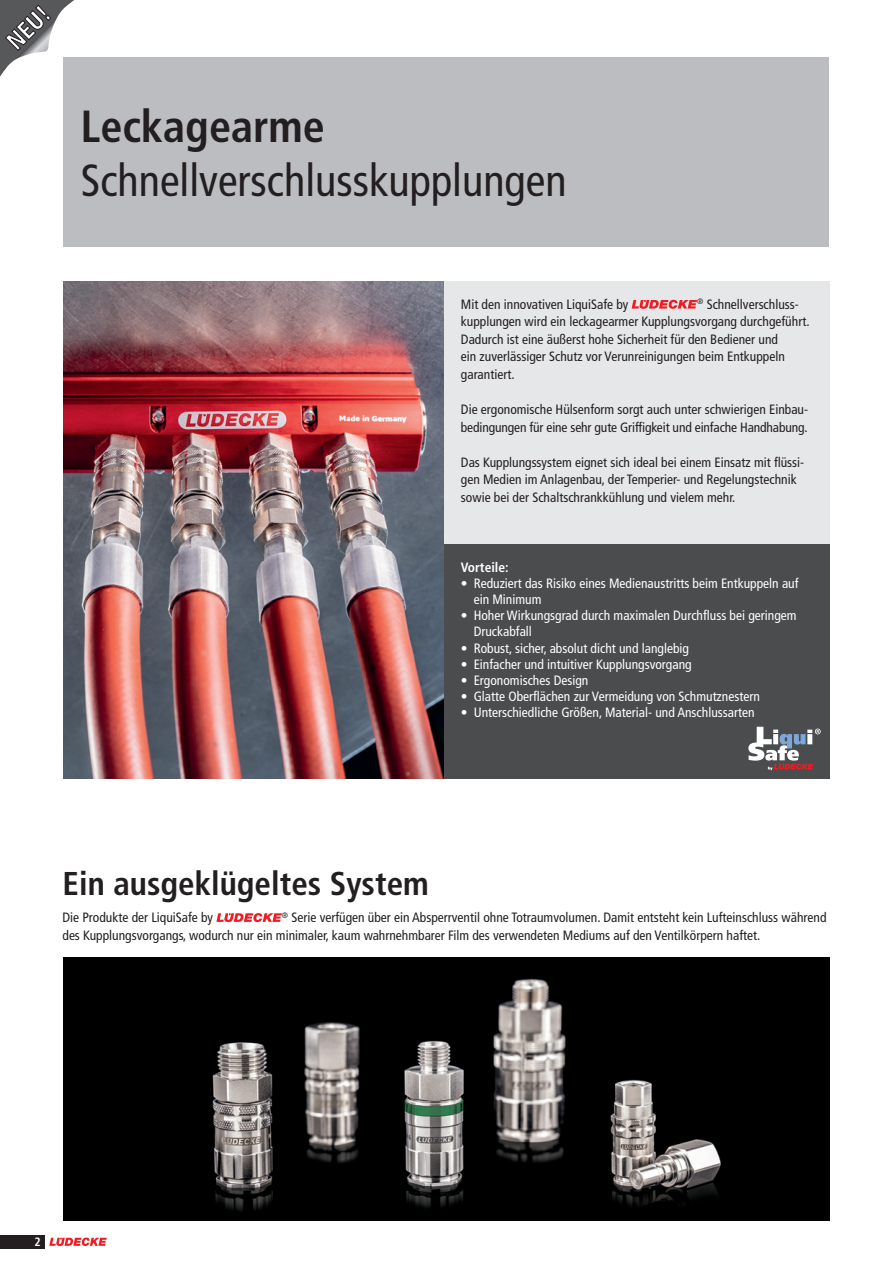
<style>
.page{position:relative;width:893px;height:1263px;background:#fff}
.page>*{position:absolute;margin:0;border:0;box-sizing:border-box;transform-origin:0 0}
.t1{font:condensed 45px "Frutiger";color:#231f20}
.t2{font:700 condensed 45px "Frutiger";color:#231f20}
.t3{font:700 condensed 33px "Frutiger";color:#231f20}
.t4{font:condensed 13.5px/17.5px "Frutiger";color:#231f20}
.t5{font:condensed 13.5px/16.2px "Frutiger";color:#fff}
.t6{font:700 condensed 13.5px "Frutiger";color:#fff}
.t7{font:700 condensed 12px "Frutiger";color:#fff}
</style>
<div class="page">
<svg style="left:49px;top:1237px;width:58px;height:9px"></svg>
<div style="left:0;top:1235px;width:45px;height:13px;background:#231f20"></div>
<div style="left:444px;top:281px;width:385px;height:263px;background:#e6e7e9"></div>
<div style="left:444px;top:544px;width:385px;height:235px;background:#4b4c4d"></div>
<div style="left:64px;top:57px;width:765px;height:190px;background:#bcbdc0"></div>
<img style="left:64px;top:957px;width:765px;height:263px">
<img style="left:64px;top:281px;width:380px;height:498px">
<svg style="left:748px;top:727px;width:73px;height:43px"></svg>
<svg style="left:0;top:0;width:74px;height:107px"></svg>
<svg style="left:216px;top:913px;width:66px;height:9px"></svg>
<svg style="left:632px;top:300px;width:65px;height:9px"></svg>
<p class="t2" style="left:81px;top:100px;width:246px">Leckagearme</p>
<p class="t1" style="left:81px;top:154px;width:487px">Schnellverschlusskupplungen</p>
<p class="t4" style="left:461px;top:295px;width:169px">Mit den innovativen LiquiSafe by</p>
<p class="t4" style="left:461px;top:295px;width:350px;text-indent:236px"><sup>®</sup> Schnellverschluss&shy;kupplungen wird ein leckagearmer Kupplungsvorgang durchgeführt.</p>
<p class="t4" style="left:461px;top:330px;width:319px">Dadurch ist eine äußerst hohe Sicherheit für den Bediener und</p>
<p class="t4" style="left:461px;top:348px;width:325px">ein zuverlässiger Schutz vor Verunreinigungen beim Entkuppeln</p>
<p class="t4" style="left:461px;top:366px;width:55px">garantiert.</p>
<p class="t4" style="left:461px;top:401px;width:349px">Die ergonomische Hülsenform sorgt auch unter schwierigen Einbau&shy;bedingungen für eine sehr gute Griffigkeit und einfache Handhabung.</p>
<p class="t4" style="left:461px;top:453px;width:345px">Das Kupplungssystem eignet sich ideal bei einem Einsatz mit flüssi&shy;gen Medien im Anlagenbau, der Temperier- und Regelungstechnik</p>
<p class="t4" style="left:461px;top:488px;width:276px">sowie bei der Schaltschrankkühlung und vielem mehr.</p>
<p class="t6" style="left:461px;top:559px;width:49px">Vorteile:</p>
<p class="t5" style="left:474px;top:575px;width:326px;text-indent:-13px">• Reduziert das Risiko eines Medienaustritts beim Entkuppeln auf ein Minimum</p>
<p class="t5" style="left:461px;top:607px;width:337px">• Hoher Wirkungsgrad durch maximalen Durchfluss bei geringem</p>
<p class="t5" style="left:474px;top:624px;width:60px">Druckabfall</p>
<p class="t5" style="left:461px;top:640px;width:230px">• Robust, sicher, absolut dicht und langlebig</p>
<p class="t5" style="left:461px;top:656px;width:232px">• Einfacher und intuitiver Kupplungsvorgang</p>
<p class="t5" style="left:461px;top:672px;width:129px">• Ergonomisches Design</p>
<p class="t5" style="left:461px;top:688px;width:300px">• Glatte Oberflächen zur Vermeidung von Schmutznestern</p>
<p class="t5" style="left:461px;top:705px;width:295px">• Unterschiedliche Größen, Material- und Anschlussarten</p>
<p class="t3" style="left:63px;top:864px;width:368px">Ein ausgeklügeltes System</p>
<p class="t4" style="left:63px;top:909px;width:152px">Die Produkte der LiquiSafe by</p>
<p class="t4" style="left:282px;top:909px;width:546px"><sup>®</sup> Serie verfügen über ein Absperrventil ohne Totraumvolumen. Damit entsteht kein Lufteinschluss während</p>
<p class="t4" style="left:63px;top:926px;width:699px">des Kupplungsvorgangs, wodurch nur ein minimaler, kaum wahrnehmbarer Film des verwendeten Mediums auf den Ventilkörpern haftet.</p>
<p class="t7" style="left:35px;top:1235px;width:8px">2</p>
</div>
